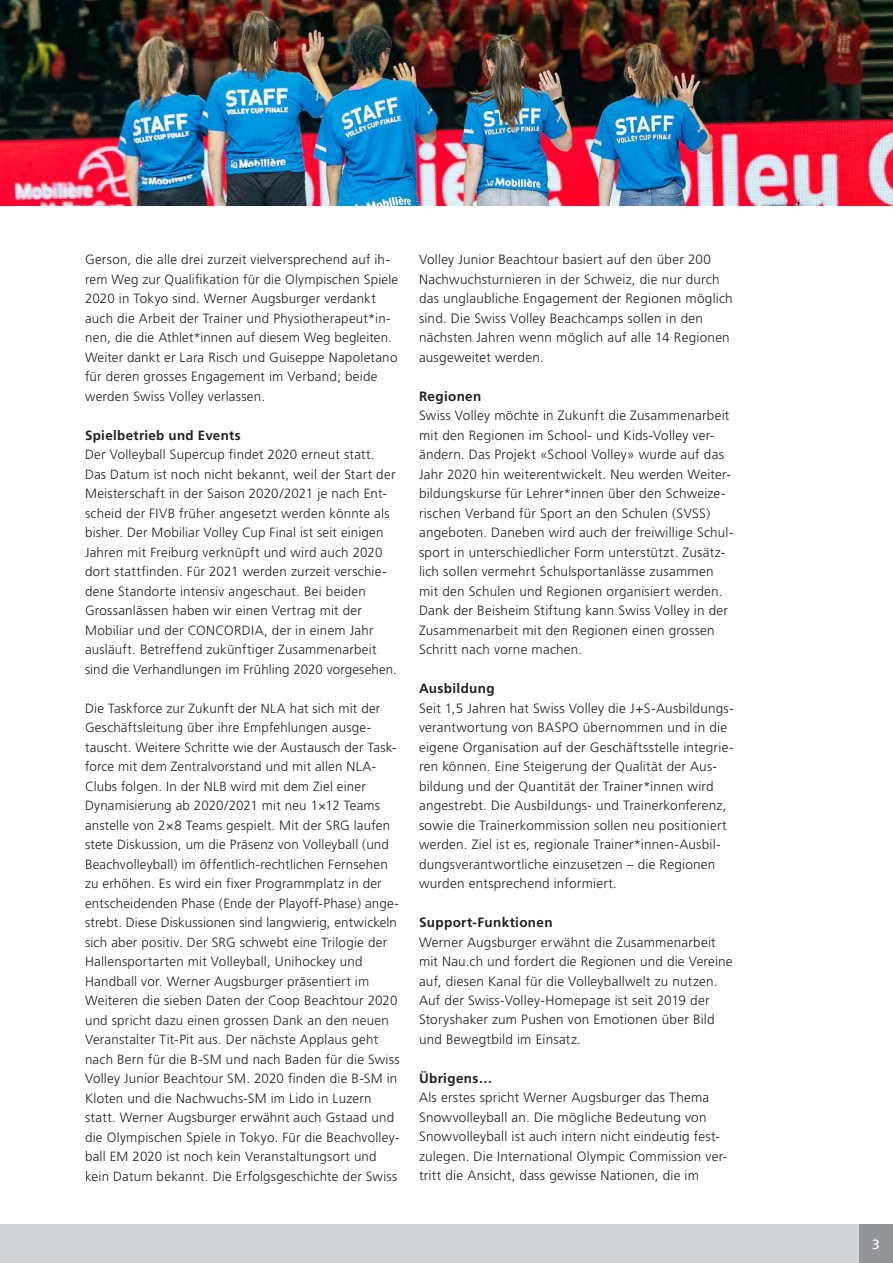
<style>
.page{position:relative;width:893px;height:1263px;background:#fff}
.page>*{position:absolute;margin:0;border:0;box-sizing:border-box;transform-origin:0 0}
.t1{font:300 13.5px/19.5px "Frutiger";letter-spacing:.02em;color:#231f20}
.t2{font:700 13.5px "Frutiger";letter-spacing:.025em;color:#231f20}
.t3{font:13.5px "Frutiger";color:#fff}
.t4{font:300 13.35px/19.5px "Frutiger";letter-spacing:.015em;color:#231f20}
.t5{font:700 13.35px "Frutiger";letter-spacing:.025em;color:#231f20}
</style>
<div class="page">
<div style="left:0;top:1225px;width:893px;height:38px;background:#d4d5d7"></div>
<div style="left:859px;top:1225px;width:34px;height:38px;background:#939598"></div>
<img style="left:0;top:0;width:893px;height:206px">
<p class="t4" style="left:85px;top:250px;width:315px">Gerson, die alle drei zurzeit vielversprechend auf ih&shy;rem Weg zur Qualifikation für die Olympischen Spiele 2020 in Tokyo sind. Werner Augsburger verdankt auch die Arbeit der Trainer und Physiotherapeut*in&shy;nen, die die Athlet*innen auf diesem Weg begleiten.<br>Weiter dankt er Lara Risch und Guiseppe Napoletano für deren grosses Engagement im Verband; beide werden Swiss Volley verlassen.</p>
<p class="t5" style="left:85px;top:427px;width:157px">Spielbetrieb und Events</p>
<p class="t4" style="left:85px;top:445px;width:313px">Der Volleyball Supercup findet 2020 erneut statt.<br>Das Datum ist noch nicht bekannt, weil der Start der Meisterschaft in der Saison 2020/2021 je nach Ent&shy;scheid der FIVB früher angesetzt werden könnte als bisher. Der Mobiliar Volley Cup Final ist seit einigen Jahren mit Freiburg verknüpft und wird auch 2020 dort stattfinden. Für 2021 werden zurzeit verschie&shy;dene Standorte intensiv angeschaut. Bei beiden Grossanlässen haben wir einen Vertrag mit der Mobiliar und der CONCORDIA, der in einem Jahr ausläuft. Betreffend zukünftiger Zusammenarbeit sind die Verhandlungen im Frühling 2020 vorgesehen.</p>
<p class="t4" style="left:85px;top:698px;width:316px">Die Taskforce zur Zukunft der NLA hat sich mit der Geschäftsleitung über ihre Empfehlungen ausge&shy;tauscht. Weitere Schritte wie der Austausch der Task&shy;force mit dem Zentralvorstand und mit allen NLA-Clubs folgen. In der NLB wird mit dem Ziel einer Dynamisierung ab 2020/2021 mit neu 1×12 Teams anstelle von 2×8 Teams gespielt. Mit der SRG laufen stete Diskussion, um die Präsenz von Volleyball (und Beachvolleyball) im öffentlich-rechtlichen Fernsehen zu erhöhen. Es wird ein fixer Programmplatz in der entscheidenden Phase (Ende der Playoff-Phase) ange&shy;strebt. Diese Diskussionen sind langwierig, entwickeln sich aber positiv. Der SRG schwebt eine Trilogie der Hallensportarten mit Volleyball, Unihockey und Handball vor. Werner Augsburger präsentiert im Weiteren die sieben Daten der Coop Beachtour 2020 und spricht dazu einen grossen Dank an den neuen Veranstalter Tit-Pit aus. Der nächste Applaus geht nach Bern für die B-SM und nach Baden für die Swiss Volley Junior Beachtour SM. 2020 finden die B-SM in Kloten und die Nachwuchs-SM im Lido in Luzern statt. Werner Augsburger erwähnt auch Gstaad und die Olympischen Spiele in Tokyo. Für die Beachvolley&shy;ball EM 2020 ist noch kein Veranstaltungsort und kein Datum bekannt. Die Erfolgsgeschichte der Swiss</p>
<p class="t1" style="left:419px;top:250px;width:315px">Volley Junior Beachtour basiert auf den über 200<br>Nachwuchsturnieren in der Schweiz, die nur durch das unglaubliche Engagement der Regionen möglich sind. Die Swiss Volley Beachcamps sollen in den nächsten Jahren wenn möglich auf alle 14 Regionen ausgeweitet werden.</p>
<p class="t2" style="left:419px;top:388px;width:64px">Regionen</p>
<p class="t1" style="left:419px;top:406px;width:316px">Swiss Volley möchte in Zukunft die Zusammenarbeit mit den Regionen im School- und Kids-Volley ver&shy;ändern. Das Projekt «School Volley» wurde auf das Jahr 2020 hin weiterentwickelt. Neu werden Weiter&shy;bildungskurse für Lehrer*innen über den Schweize&shy;rischen Verband für Sport an den Schulen (SVSS) angeboten. Daneben wird auch der freiwillige Schul&shy;sport in unterschiedlicher Form unterstützt. Zusätz-- lich sollen vermehrt Schulsportanlässe zusammen mit den Schulen und Regionen organisiert werden.<br>Dank der Beisheim Stiftung kann Swiss Volley in der Zusammenarbeit mit den Regionen einen grossen Schritt nach vorne machen.</p>
<p class="t2" style="left:419px;top:680px;width:77px">Ausbildung</p>
<p class="t1" style="left:419px;top:698px;width:316px">Seit 1,5 Jahren hat Swiss Volley die J+S-Ausbildungs&shy;verantwortung von BASPO übernommen und in die eigene Organisation auf der Geschäftsstelle integrie&shy;ren können. Eine Steigerung der Qualität der Aus&shy;bildung und der Quantität der Trainer*innen wird angestrebt. Die Ausbildungs- und Trainerkonferenz, sowie die Trainerkommission sollen neu positioniert werden. Ziel ist es, regionale Trainer*innen-Ausbil&shy;dungsverantwortliche einzusetzen – die Regionen wurden entsprechend informiert.</p>
<p class="t2" style="left:419px;top:914px;width:135px">Support-Funktionen</p>
<p class="t1" style="left:419px;top:932px;width:315px">Werner Augsburger erwähnt die Zusammenarbeit mit Nau.ch und fordert die Regionen und die Vereine auf, diesen Kanal für die Volleyballwelt zu nutzen.<br>Auf der Swiss-Volley-Homepage ist seit 2019 der Storyshaker zum Pushen von Emotionen über Bild und Bewegtbild im Einsatz.</p>
<p class="t2" style="left:419px;top:1070px;width:75px">Übrigens…</p>
<p class="t1" style="left:419px;top:1088px;width:310px">Als erstes spricht Werner Augsburger das Thema Snowvolleyball an. Die mögliche Bedeutung von Snowvolleyball ist auch intern nicht eindeutig fest&shy;zulegen. Die International Olympic Commission ver&shy;tritt die Ansicht, dass gewisse Nationen, die im</p>
<p class="t3" style="left:872px;top:1236px;width:9px">3</p>
</div>
